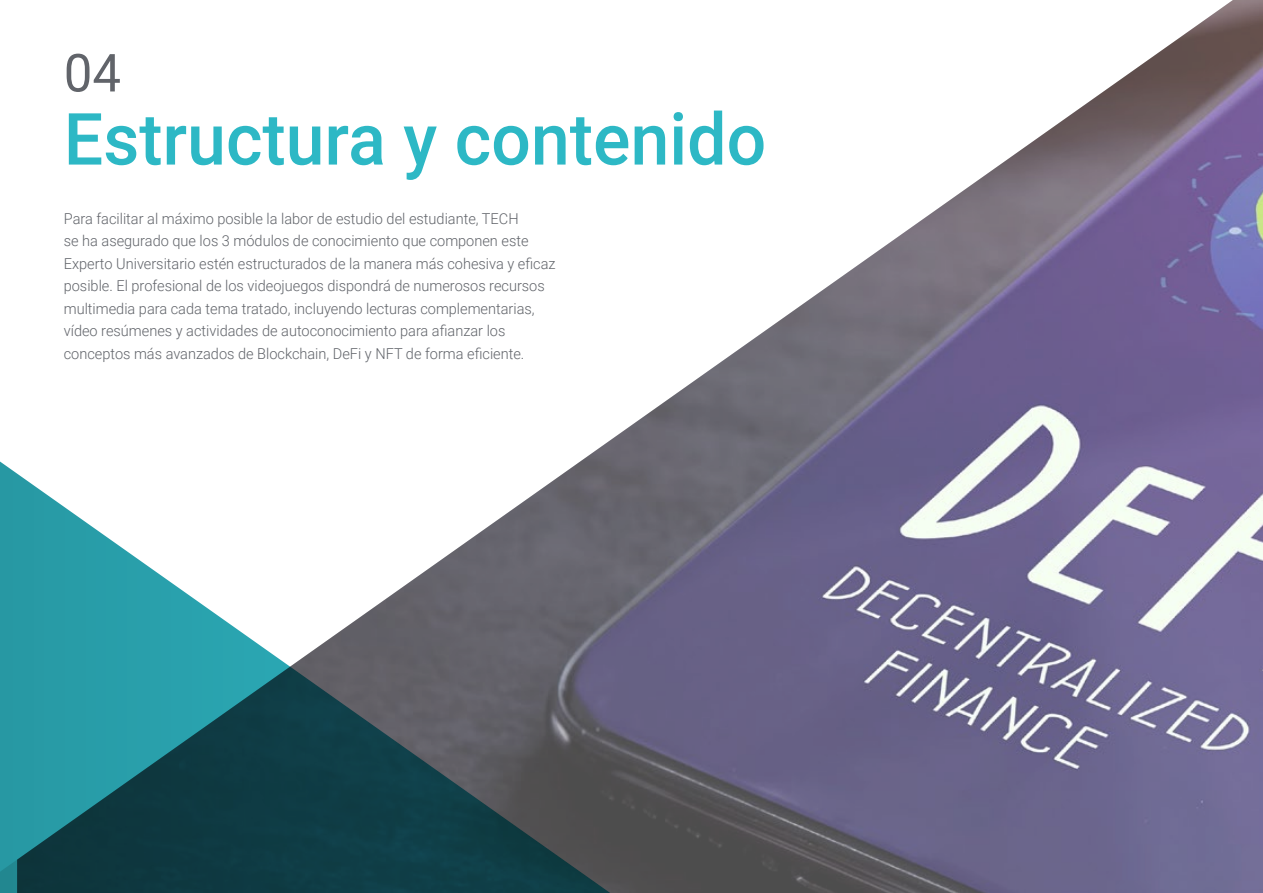
<style>
.page{position:relative;width:1263px;height:893px;background:#fff}
.page>*{position:absolute;margin:0;border:0;box-sizing:border-box;transform-origin:0 0}
.t1{font:500 72px "Roboto";color:#2db8c5}
.t2{font:52.5px "Roboto";color:#61646a}
.t3{font:300 15px/22.5px "Roboto";color:#61646a}
</style>
<div class="page">
<img style="left:602px;top:0;width:661px;height:893px">
<svg style="left:0;top:446px;width:640px;height:447px"></svg>
<h2 class="t2" style="left:64px;top:36px;width:59px">04</h2>
<h1 class="t1" style="left:64px;top:89px;width:704px">Estructura y contenido</h1>
<p class="t3" style="left:64px;top:207px;width:493px">Para facilitar al máximo posible la labor de estudio del estudiante, TECH<br>se ha asegurado que los 3 módulos de conocimiento que componen este Experto Universitario estén estructurados de la manera más cohesiva y eficaz posible. El profesional de los videojuegos dispondrá de numerosos recursos multimedia para cada tema tratado, incluyendo lecturas complementarias, vídeo resúmenes y actividades de autoconocimiento para afianzar los conceptos más avanzados de Blockchain, DeFi y NFT de forma eficiente.</p>
</div>
